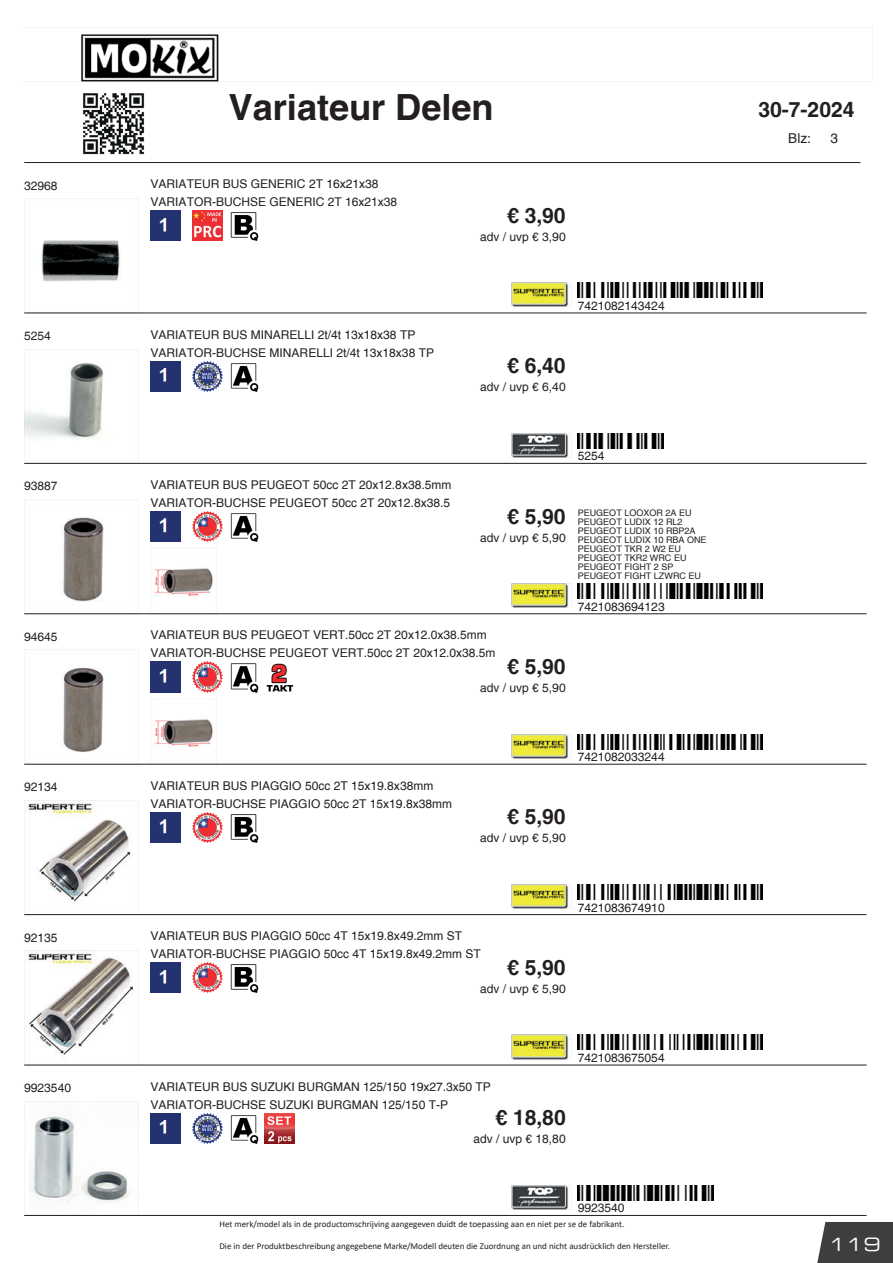
<style>
.page{position:relative;width:893px;height:1263px;background:#fff}
.page>*{position:absolute;margin:0;border:0;box-sizing:border-box;transform-origin:0 0}
.t1{font:700 36.15px "Helvetica";color:#231f20}
.t2{font:700 21px "Helvetica";color:#231f20}
.t3{font:18px "Eurostile Extended Two";color:#fff}
.t4{font:13.5px "Helvetica";color:#231f20}
.t5{font:12px/18px "Helvetica";color:#231f20}
.t6{font:9px/9px "Helvetica";color:#231f20}
.t7{font:9px "Calibri";color:#231f20}
.t8{font:9px "Calibri";color:#221f1f}
</style>
<div class="page">
<div style="left:817px;top:1222px;width:76px;height:41px;background:#3e3e3f"></div>
<img style="left:81px;top:34px;width:138px;height:47px">
<hr style="left:24px;top:162px;width:836px;height:1px;background:#231f20">
<img style="left:512px;top:283px;width:60px;height:24px">
<img style="left:24px;top:200px;width:115px;height:113px">
<img style="left:578px;top:283px;width:185px;height:15px">
<img style="left:151px;top:211px;width:30px;height:30px">
<img style="left:193px;top:211px;width:30px;height:30px">
<img style="left:230px;top:212px;width:29px;height:29px">
<hr style="left:24px;top:313px;width:842px;height:1px;background:#231f20">
<img style="left:512px;top:433px;width:60px;height:24px">
<img style="left:24px;top:349px;width:115px;height:114px">
<img style="left:578px;top:433px;width:85px;height:15px">
<img style="left:151px;top:361px;width:30px;height:30px">
<img style="left:193px;top:361px;width:30px;height:30px">
<img style="left:230px;top:363px;width:29px;height:28px">
<hr style="left:24px;top:463px;width:842px;height:1px;background:#231f20">
<img style="left:512px;top:584px;width:60px;height:24px">
<img style="left:24px;top:499px;width:115px;height:113px">
<img style="left:154px;top:551px;width:63px;height:59px">
<img style="left:578px;top:584px;width:185px;height:15px">
<img style="left:151px;top:511px;width:30px;height:31px">
<img style="left:193px;top:511px;width:30px;height:31px">
<img style="left:230px;top:513px;width:29px;height:29px">
<hr style="left:24px;top:613px;width:842px;height:1px;background:#231f20">
<img style="left:512px;top:734px;width:60px;height:24px">
<img style="left:24px;top:651px;width:115px;height:113px">
<img style="left:151px;top:698px;width:66px;height:66px">
<img style="left:578px;top:734px;width:185px;height:15px">
<img style="left:151px;top:662px;width:30px;height:30px">
<img style="left:193px;top:662px;width:30px;height:30px">
<img style="left:230px;top:663px;width:29px;height:29px">
<img style="left:266px;top:663px;width:28px;height:29px">
<hr style="left:24px;top:764px;width:842px;height:1px;background:#231f20">
<img style="left:512px;top:884px;width:60px;height:24px">
<img style="left:24px;top:800px;width:115px;height:113px">
<img style="left:578px;top:884px;width:185px;height:15px">
<img style="left:151px;top:812px;width:30px;height:30px">
<img style="left:193px;top:812px;width:30px;height:30px">
<img style="left:230px;top:814px;width:29px;height:28px">
<hr style="left:24px;top:914px;width:842px;height:1px;background:#231f20">
<img style="left:512px;top:1035px;width:60px;height:24px">
<img style="left:24px;top:951px;width:115px;height:114px">
<img style="left:578px;top:1035px;width:185px;height:15px">
<img style="left:151px;top:963px;width:30px;height:30px">
<img style="left:193px;top:963px;width:30px;height:30px">
<img style="left:230px;top:964px;width:29px;height:29px">
<hr style="left:24px;top:1065px;width:842px;height:1px;background:#231f20">
<img style="left:512px;top:1185px;width:60px;height:24px">
<img style="left:24px;top:1101px;width:115px;height:114px">
<img style="left:578px;top:1185px;width:135px;height:15px">
<img style="left:151px;top:1113px;width:30px;height:30px">
<img style="left:193px;top:1113px;width:30px;height:30px">
<img style="left:230px;top:1115px;width:29px;height:28px">
<img style="left:265px;top:1113px;width:30px;height:30px">
<hr style="left:24px;top:1215px;width:842px;height:1px;background:#231f20">
<img style="left:83px;top:93px;width:62px;height:62px">
<h1 class="t1" style="left:229px;top:85px;width:266px">Variateur Delen</h1>
<h2 class="t2" style="left:758px;top:97px;width:97px">30-7-2024</h2>
<p class="t4" style="left:788px;top:130px;width:24px">Blz:</p>
<p class="t4" style="left:830px;top:130px;width:9px">3</p>
<p class="t5" style="left:24px;top:176px;width:35px">32968</p>
<p class="t5" style="left:151px;top:175px;width:248px">VARIATEUR BUS GENERIC 2T 16x21x38<br>VARIATOR-BUCHSE GENERIC 2T 16x21x38</p>
<p class="t5" style="left:24px;top:327px;width:28px">5254</p>
<p class="t5" style="left:151px;top:325px;width:285px">VARIATEUR BUS MINARELLI 2t/4t 13x18x38 TP<br>VARIATOR-BUCHSE MINARELLI 2t/4t 13x18x38 TP</p>
<h2 class="t2" style="left:507px;top:202px;width:60px">€ 3,90</h2>
<p class="t5" style="left:480px;top:228px;width:87px">adv / uvp € 3,90</p>
<p class="t5" style="left:578px;top:297px;width:88px">7421082143424</p>
<h2 class="t2" style="left:507px;top:353px;width:60px">€ 6,40</h2>
<p class="t5" style="left:480px;top:378px;width:87px">adv / uvp € 6,40</p>
<p class="t5" style="left:24px;top:477px;width:35px">93887</p>
<p class="t5" style="left:151px;top:476px;width:302px">VARIATEUR BUS PEUGEOT 50cc 2T 20x12.8x38.5mm<br>VARIATOR-BUCHSE PEUGEOT 50cc 2T 20x12.8x38.5</p>
<h2 class="t2" style="left:507px;top:503px;width:60px">€ 5,90</h2>
<p class="t5" style="left:480px;top:528px;width:87px">adv / uvp € 5,90</p>
<p class="t5" style="left:24px;top:628px;width:35px">94645</p>
<p class="t5" style="left:151px;top:626px;width:347px">VARIATEUR BUS PEUGEOT VERT.50cc 2T 20x12.0x38.5mm<br>VARIATOR-BUCHSE PEUGEOT VERT.50cc 2T 20x12.0x38.5m</p>
<h2 class="t2" style="left:507px;top:654px;width:60px">€ 5,90</h2>
<p class="t5" style="left:480px;top:679px;width:87px">adv / uvp € 5,90</p>
<p class="t5" style="left:578px;top:447px;width:28px">5254</p>
<p class="t6" style="left:578px;top:508px;width:130px">PEUGEOT LOOXOR 2A EU<br>PEUGEOT LUDIX 12 RL2<br>PEUGEOT LUDIX 10 RBP2A<br>PEUGEOT LUDIX 10 RBA ONE<br>PEUGEOT TKR 2 W2 EU<br>PEUGEOT TKR2 WRC EU<br>PEUGEOT FIGHT 2 SP<br>PEUGEOT FIGHT LZWRC EU</p>
<p class="t5" style="left:578px;top:598px;width:88px">7421083694123</p>
<p class="t5" style="left:24px;top:778px;width:35px">92134</p>
<p class="t5" style="left:151px;top:777px;width:303px">VARIATEUR BUS PIAGGIO 50cc 2T 15x19.8x38mm<br>VARIATOR-BUCHSE PIAGGIO 50cc 2T 15x19.8x38mm</p>
<p class="t5" style="left:578px;top:748px;width:88px">7421082033244</p>
<h2 class="t2" style="left:507px;top:804px;width:60px">€ 5,90</h2>
<p class="t5" style="left:480px;top:829px;width:87px">adv / uvp € 5,90</p>
<p class="t5" style="left:24px;top:928px;width:35px">92135</p>
<p class="t5" style="left:151px;top:927px;width:332px">VARIATEUR BUS PIAGGIO 50cc 4T 15x19.8x49.2mm ST<br>VARIATOR-BUCHSE PIAGGIO 50cc 4T 15x19.8x49.2mm ST</p>
<h2 class="t2" style="left:507px;top:954px;width:60px">€ 5,90</h2>
<p class="t5" style="left:480px;top:980px;width:87px">adv / uvp € 5,90</p>
<p class="t5" style="left:578px;top:898px;width:88px">7421083674910</p>
<p class="t5" style="left:24px;top:1079px;width:48px">9923540</p>
<p class="t5" style="left:151px;top:1077px;width:342px">VARIATEUR BUS SUZUKI BURGMAN 125/150 19x27.3x50 TP<br>VARIATOR-BUCHSE SUZUKI BURGMAN 125/150 T-P</p>
<h2 class="t2" style="left:495px;top:1105px;width:72px">€ 18,80</h2>
<p class="t5" style="left:473px;top:1130px;width:94px">adv / uvp € 18,80</p>
<p class="t5" style="left:578px;top:1049px;width:88px">7421083675054</p>
<p class="t5" style="left:578px;top:1199px;width:48px">9923540</p>
<p class="t8" style="left:219px;top:1218px;width:407px">Het merk/model als in de productomschrijving aangegeven duidt de toepassing aan en niet per se de fabrikant.</p>
<p class="t7" style="left:219px;top:1239px;width:452px">Die in der Produktbeschreibung angegebene Marke/Modell deuten die Zuordnung an und nicht ausdrücklich den Hersteller.</p>
<h3 class="t3" style="left:829px;top:1231px;width:54px">119</h3>
</div>
